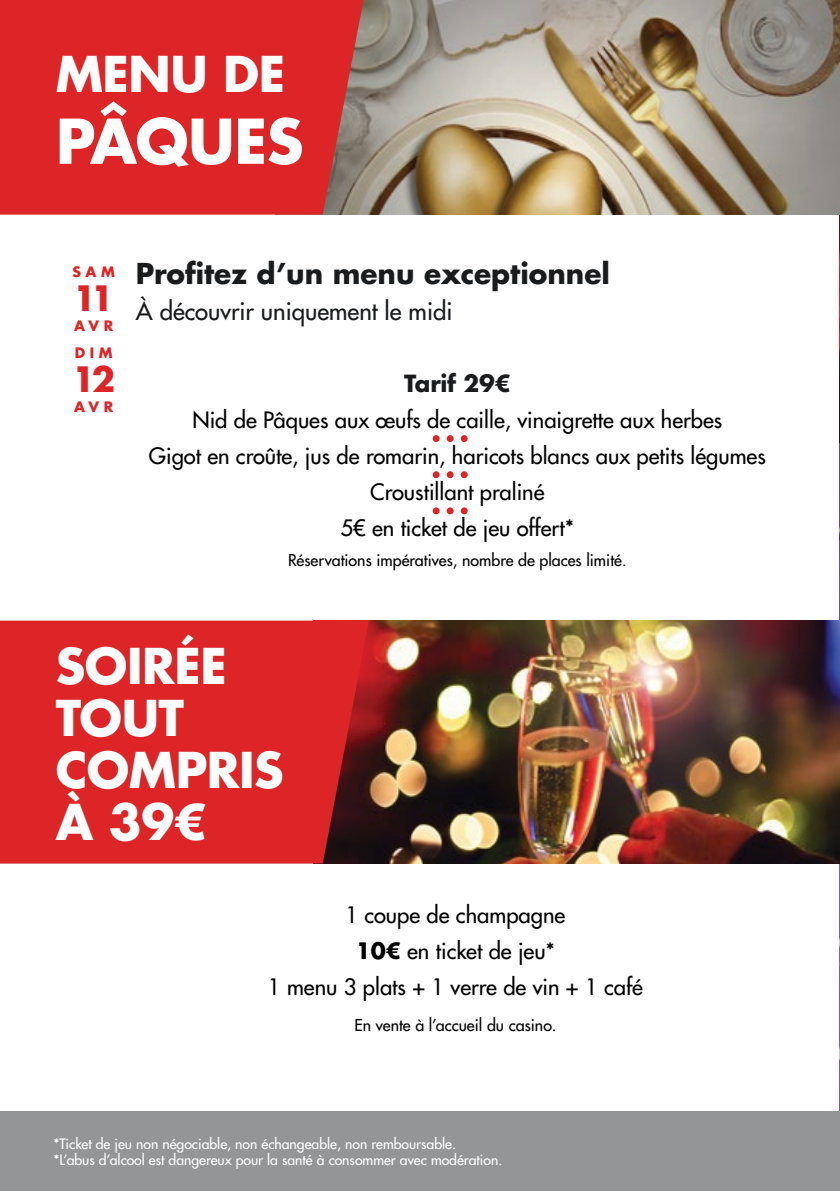
<style>
.page{position:relative;width:840px;height:1191px;background:#fff}
.page>*{position:absolute;margin:0;border:0;box-sizing:border-box;transform-origin:0 0}
.t1{font:700 60px "Futura LT Pro";letter-spacing:-.02em;color:#fff}
.t2{font:700 48px/52px "Futura LT Pro";letter-spacing:-.01em;color:#fff}
.t3{font:700 34px "Futura LT Pro";color:#dd2527}
.t4{font:700 28px "Futura LT Pro";color:#191b1d}
.t5{font:500 24px "Futura LT Pro";color:#191b1d}
.t6{font:700 23px "Futura LT Pro";letter-spacing:-.01em;color:#191b1d}
.t7{font:500 22px/36px "Futura LT Pro";color:#000;text-align:center}
.t8{font:500 16px "Futura LT Pro";color:#000}
.t9{font:500 14px/16.8px "Futura LT Pro";color:#fff}
.t10{font:700 14px "Futura LT Pro";letter-spacing:.31em;color:#dd2527}
.s1{font-weight:700}
</style>
<div class="page">
<div style="left:432px;top:435px;width:7px;height:7px;background:#dd2527;border-radius:50%"></div>
<div style="left:446px;top:435px;width:7px;height:7px;background:#dd2527;border-radius:50%"></div>
<div style="left:460px;top:435px;width:7px;height:7px;background:#dd2527;border-radius:50%"></div>
<div style="left:432px;top:471px;width:7px;height:7px;background:#dd2527;border-radius:50%"></div>
<div style="left:446px;top:471px;width:7px;height:7px;background:#dd2527;border-radius:50%"></div>
<div style="left:460px;top:471px;width:7px;height:7px;background:#dd2527;border-radius:50%"></div>
<div style="left:432px;top:507px;width:7px;height:7px;background:#dd2527;border-radius:50%"></div>
<div style="left:446px;top:507px;width:7px;height:7px;background:#dd2527;border-radius:50%"></div>
<div style="left:460px;top:507px;width:7px;height:7px;background:#dd2527;border-radius:50%"></div>
<div style="left:0;top:1111px;width:839px;height:80px;background:#949597"></div>
<img style="left:363px;top:0;width:476px;height:214px">
<img style="left:369px;top:620px;width:470px;height:243px">
<div style="left:0;top:0;width:363px;height:214px;background:#dd2527"></div>
<div style="left:0;top:620px;width:369px;height:243px;background:#dd2527"></div>
<h2 class="t2" style="left:56px;top:46px;width:231px">MENU DE</h2>
<h1 class="t1" style="left:56px;top:95px;width:249px">PÂQUES</h1>
<p class="t10" style="left:72px;top:261px;width:44px">SAM</p>
<h3 class="t3" style="left:73px;top:272px;width:43px">11</h3>
<p class="t10" style="left:74px;top:315px;width:41px">AVR</p>
<p class="t10" style="left:75px;top:342px;width:39px">DIM</p>
<h3 class="t3" style="left:72px;top:353px;width:45px">12</h3>
<p class="t10" style="left:74px;top:396px;width:41px">AVR</p>
<p class="t4" style="left:136px;top:252px;width:475px">Profitez d’un menu exceptionnel</p>
<p class="t5" style="left:136px;top:293px;width:318px">À découvrir uniquement le midi</p>
<p class="t6" style="left:404px;top:365px;width:108px">Tarif 29€</p>
<p class="t7" style="left:149px;top:401px;width:618px">Nid de Pâques aux œufs de caille, vinaigrette aux herbes<br>Gigot en croûte, jus de romarin, haricots blancs aux petits légumes Croustillant praliné<br>5€ en ticket de jeu offert*</p>
<p class="t8" style="left:288px;top:548px;width:340px">Réservations impératives, nombre de places limité.</p>
<h2 class="t2" style="left:56px;top:638px;width:229px">SOIRÉE<br>TOUT<br>COMPRIS<br>À 39€</h2>
<p class="t7" style="left:268px;top:895px;width:376px">1 coupe de champagne<br><span class="s1">10€</span> en ticket de jeu*<br>1 menu 3 plats + 1 verre de vin + 1 café</p>
<p class="t8" style="left:354px;top:1013px;width:203px">En vente à l’accueil du casino.</p>
<p class="t9" style="left:53px;top:1134px;width:450px">*Ticket de jeu non négociable, non échangeable, non remboursable.<br>*L’abus d’alcool est dangereux pour la santé à consommer avec modération.</p>
</div>
